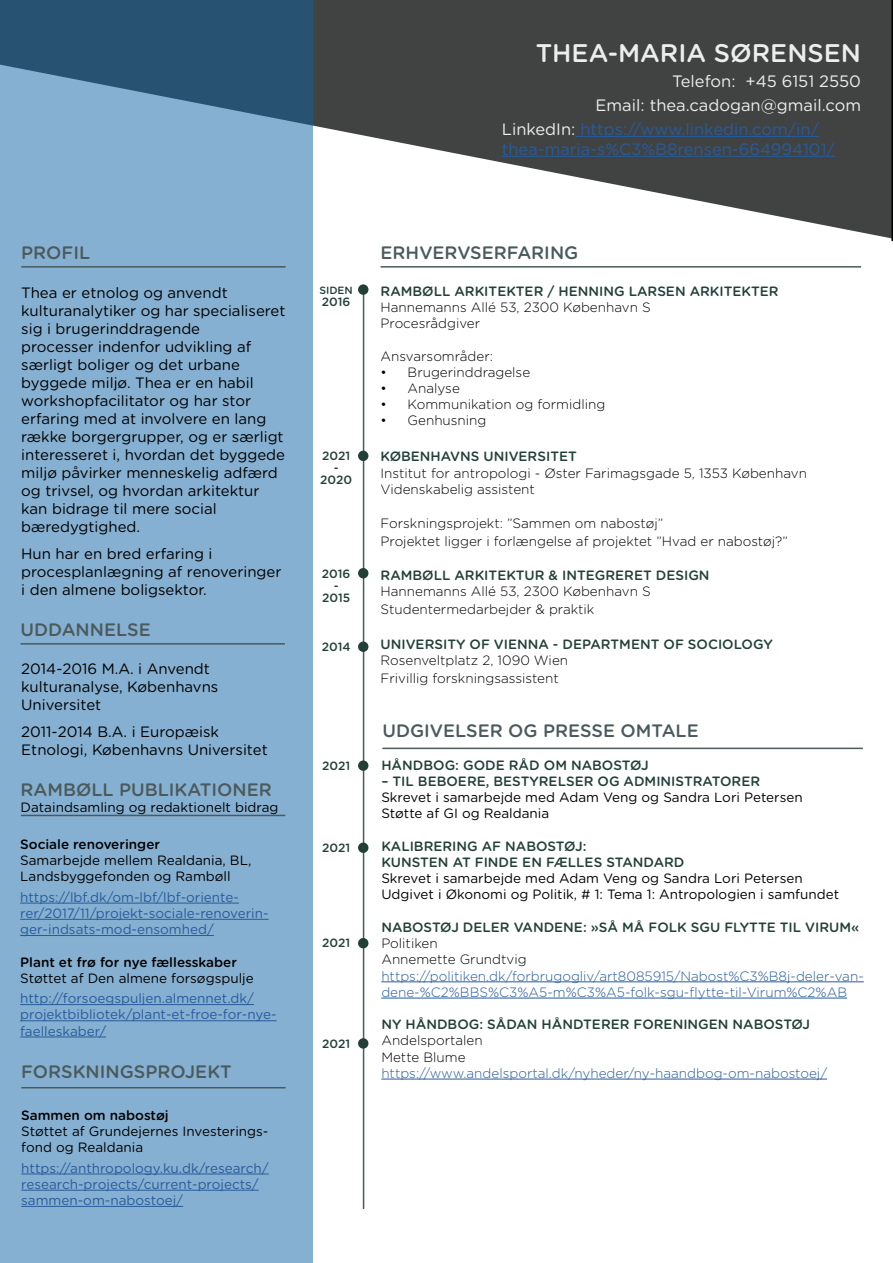
<style>
.page{position:relative;width:893px;height:1263px;background:#fff}
.page>*{position:absolute;margin:0;border:0;box-sizing:border-box;transform-origin:0 0}
.t1{font:500 25.5px "Gotham Rounded";color:#ededed}
.t2{font:500 18px "Gotham Rounded";color:#4b5a5c}
.t3{font:16.5px "Gotham Rounded";color:#275b9b}
.t4{font:16.5px "Gotham Rounded";color:#ededed}
.t5{font:15px/18px "Gotham Rounded";color:#000}
.t6{font:300 13.5px/16.2px "Gotham Rounded";color:#000}
.t7{font:500 13.5px/16.2px "Gotham Rounded";color:#223f38}
.t8{font:13.5px/16.2px "Gotham Rounded";color:#000}
.t9{font:13.5px/16.2px "Gotham Rounded";color:#275b9b}
.t10{font:300 13.5px/16.2px "Gotham Rounded";color:#275b9b}
.t11{font:500 13.5px "Gotham Rounded";color:#000}
.t12{font:500 12px/12px "Gotham Rounded";color:#223f38;text-align:center}
.t13{font:500 10.5px "Gotham Rounded";color:#223f38}
.s1{color:#ededed}
</style>
<div class="page">
<svg style="left:313px;top:0;width:578px;height:239px;fill:#414343"></svg>
<svg style="left:0;top:0;width:313px;height:1263px;background:#7ea8c9"></svg>
<hr style="left:21px;top:266px;width:265px;height:2px;background:#4b5a5c">
<hr style="left:575px;top:136px;width:244px;height:1px;background:#275b9b">
<hr style="left:502px;top:156px;width:333px;height:1px;background:#275b9b">
<hr style="left:891px;top:0;width:2px;height:241px;background:#000">
<hr style="left:21px;top:643px;width:264px;height:2px;background:#4b5a5c">
<hr style="left:381px;top:266px;width:480px;height:2px;background:#4b5a5c">
<hr style="left:363px;top:286px;width:1px;height:923px;background:#4b5a5c">
<div style="left:358px;top:284px;width:10px;height:11px;background:#223f38;border-radius:50%"></div>
<div style="left:358px;top:568px;width:10px;height:10px;background:#223f38;border-radius:50%"></div>
<div style="left:358px;top:641px;width:10px;height:11px;background:#223f38;border-radius:50%"></div>
<div style="left:358px;top:451px;width:10px;height:10px;background:#223f38;border-radius:50%"></div>
<hr style="left:20px;top:903px;width:219px;height:1px;background:#275b9b">
<hr style="left:20px;top:919px;width:249px;height:1px;background:#275b9b">
<hr style="left:20px;top:935px;width:194px;height:1px;background:#275b9b">
<hr style="left:20px;top:1004px;width:234px;height:1px;background:#275b9b">
<hr style="left:20px;top:1020px;width:257px;height:1px;background:#275b9b">
<hr style="left:20px;top:1037px;width:86px;height:1px;background:#275b9b">
<hr style="left:21px;top:1087px;width:265px;height:1px;background:#4b5a5c">
<hr style="left:21px;top:1174px;width:248px;height:1px;background:#275b9b">
<hr style="left:21px;top:1190px;width:238px;height:1px;background:#275b9b">
<hr style="left:21px;top:1206px;width:162px;height:1px;background:#275b9b">
<hr style="left:21px;top:815px;width:264px;height:1px;background:#4b5a5c">
<hr style="left:382px;top:748px;width:481px;height:1px;background:#4b5a5c">
<hr style="left:381px;top:981px;width:483px;height:1px;background:#275b9b">
<hr style="left:381px;top:998px;width:466px;height:1px;background:#275b9b">
<hr style="left:381px;top:1079px;width:446px;height:1px;background:#275b9b">
<div style="left:358px;top:760px;width:10px;height:11px;background:#223f38;border-radius:50%"></div>
<div style="left:358px;top:842px;width:10px;height:11px;background:#223f38;border-radius:50%"></div>
<div style="left:358px;top:938px;width:10px;height:10px;background:#223f38;border-radius:50%"></div>
<div style="left:358px;top:1038px;width:10px;height:11px;background:#223f38;border-radius:50%"></div>
<h1 class="t1" style="left:536px;top:34px;width:327px">THEA-MARIA SØRENSEN</h1>
<p class="t4" style="left:672px;top:70px;width:190px">Telefon: +45 6151 2550</p>
<p class="t4" style="left:595px;top:94px;width:267px">Email: thea.cadogan@gmail.com</p>
<p class="t3" style="left:502px;top:118px;width:319px"><span class="s1">LinkedIn:</span> https://www.linkedin.com/in/</p>
<p class="t3" style="left:502px;top:137px;width:335px">thea-maria-s%C3%B8rensen-664994101/</p>
<p class="t2" style="left:21px;top:239px;width:70px">PROFIL</p>
<p class="t5" style="left:21px;top:283px;width:266px">Thea er etnolog og anvendt kulturanalytiker og har specialiseret sig i brugerinddragende<br>processer indenfor udvikling af særligt boliger og det urbane byggede miljø. Thea er en habil workshopfacilitator og har stor erfaring med at involvere en lang række borgergrupper, og er særligt interesseret i, hvordan det byggede miljø påvirker menneskelig adfærd og trivsel, og hvordan arkitektur kan bidrage til mere social bæredygtighed.</p>
<p class="t5" style="left:21px;top:543px;width:262px">Hun har en bred erfaring i procesplanlægning af renoveringer i den almene boligsektor.</p>
<p class="t2" style="left:21px;top:616px;width:132px">UDDANNELSE</p>
<p class="t5" style="left:21px;top:659px;width:199px">2014-2016 M.A. i Anvendt kulturanalyse, Københavns<br>Universitet</p>
<p class="t5" style="left:21px;top:722px;width:248px">2011-2014 B.A. i Europæisk<br>Etnologi, Københavns Universitet</p>
<p class="t2" style="left:21px;top:777px;width:253px">RAMBØLL PUBLIKATIONER</p>
<p class="t8" style="left:21px;top:799px;width:259px">Dataindsamling og redaktionelt bidrag</p>
<p class="t11" style="left:20px;top:834px;width:141px">Sociale renoveringer</p>
<p class="t8" style="left:20px;top:852px;width:233px">Samarbejde mellem Realdania, BL,<br>Landsbyggefonden og Rambøll</p>
<p class="t9" style="left:20px;top:888px;width:250px">https://lbf.dk/om-lbf/lbf-oriente&shy;rer/2017/11/projekt-sociale-renoverin&shy;ger-indsats-mod-ensomhed/</p>
<p class="t11" style="left:20px;top:952px;width:218px">Plant et frø for nye fællesskaber</p>
<p class="t8" style="left:20px;top:969px;width:235px">Støttet af Den almene forsøgspulje</p>
<p class="t9" style="left:20px;top:990px;width:258px">http://forsoegspuljen.almennet.dk/ projektbibliotek/plant-et-froe-for-nye&shy;faelleskaber/</p>
<p class="t2" style="left:21px;top:1059px;width:212px">FORSKNINGSPROJEKT</p>
<p class="t11" style="left:21px;top:1105px;width:149px">Sammen om nabostøj</p>
<p class="t8" style="left:21px;top:1122px;width:249px">Støttet af Grundejernes Investerings&shy;fond og Realdania</p>
<p class="t9" style="left:21px;top:1159px;width:249px">https://anthropology.ku.dk/research/ research-projects/current-projects/ sammen-om-nabostoej/</p>
<p class="t13" style="left:319px;top:283px;width:35px">SIDEN</p>
<p class="t12" style="left:322px;top:295px;width:30px">2016</p>
<p class="t12" style="left:320px;top:449px;width:33px">2021 -<br>2020</p>
<p class="t12" style="left:322px;top:567px;width:30px">2016 -<br>2015</p>
<p class="t12" style="left:322px;top:640px;width:30px">2014</p>
<p class="t12" style="left:322px;top:759px;width:30px">2021</p>
<p class="t12" style="left:322px;top:841px;width:30px">2021</p>
<p class="t12" style="left:322px;top:937px;width:30px">2021</p>
<p class="t12" style="left:322px;top:1037px;width:30px">2021</p>
<p class="t2" style="left:381px;top:239px;width:199px">ERHVERVSERFARING</p>
<p class="t7" style="left:381px;top:282px;width:400px">RAMBØLL ARKITEKTER / HENNING LARSEN ARKITEKTER</p>
<p class="t6" style="left:381px;top:298px;width:272px">Hannemanns Allé 53, 2300 København S<br>Procesrådgiver</p>
<p class="t6" style="left:381px;top:347px;width:114px">Ansvarsområder:</p>
<p class="t6" style="left:381px;top:363px;width:151px">• Brugerinddragelse</p>
<p class="t6" style="left:381px;top:379px;width:81px">• Analyse</p>
<p class="t6" style="left:381px;top:396px;width:226px">• Kommunikation og formidling</p>
<p class="t6" style="left:381px;top:412px;width:107px">• Genhusning</p>
<p class="t7" style="left:381px;top:448px;width:198px">KØBENHAVNS UNIVERSITET</p>
<p class="t6" style="left:381px;top:464px;width:428px">Institut for antropologi - Øster Farimagsgade 5, 1353 København<br>Videnskabelig assistent</p>
<p class="t6" style="left:381px;top:513px;width:409px;line-height:18px">Forskningsprojekt: ”Sammen om nabostøj”<br>Projektet ligger i forlængelse af projektet ”Hvad er nabostøj?”</p>
<p class="t7" style="left:381px;top:567px;width:331px">RAMBØLL ARKITEKTUR &amp; INTEGRERET DESIGN</p>
<p class="t6" style="left:381px;top:582px;width:272px;line-height:18px">Hannemanns Allé 53, 2300 København S<br>Studentermedarbejder &amp; praktik</p>
<p class="t7" style="left:381px;top:635px;width:394px">UNIVERSITY OF VIENNA - DEPARTMENT OF SOCIOLOGY</p>
<p class="t6" style="left:381px;top:650px;width:189px;line-height:18px">Rosenveltplatz 2, 1090 Wien<br>Frivillig forskningsassistent</p>
<p class="t2" style="left:382px;top:718px;width:318px">UDGIVELSER OG PRESSE OMTALE</p>
<p class="t7" style="left:381px;top:756px;width:269px">HÅNDBOG: GODE RÅD OM NABOSTØJ</p>
<p class="t7" style="left:381px;top:773px;width:380px">– TIL BEBOERE, BESTYRELSER OG ADMINISTRATORER</p>
<p class="t8" style="left:381px;top:789px;width:423px">Skrevet i samarbejde med Adam Veng og Sandra Lori Petersen<br>Støtte af GI og Realdania</p>
<p class="t7" style="left:381px;top:837px;width:305px">KALIBRERING AF NABOSTØJ:<br>KUNSTEN AT FINDE EN FÆLLES STANDARD</p>
<p class="t8" style="left:381px;top:870px;width:459px">Skrevet i samarbejde med Adam Veng og Sandra Lori Petersen<br>Udgivet i Økonomi og Politik, # 1: Tema 1: Antropologien i samfundet</p>
<p class="t7" style="left:381px;top:918px;width:480px">NABOSTØJ DELER VANDENE: »SÅ MÅ FOLK SGU FLYTTE TIL VIRUM«</p>
<p class="t6" style="left:381px;top:934px;width:147px">Politiken<br>Annemette Grundtvig</p>
<p class="t10" style="left:381px;top:967px;width:484px">https://politiken.dk/forbrugogliv/art8085915/Nabost%C3%B8j-deler-van&shy;dene-%C2%BBS%C3%A5-m%C3%A5-folk-sgu-flytte-til-Virum%C2%AB</p>
<p class="t7" style="left:381px;top:1016px;width:430px">NY HÅNDBOG: SÅDAN HÅNDTERER FORENINGEN NABOSTØJ</p>
<p class="t6" style="left:381px;top:1032px;width:103px">Andelsportalen<br>Mette Blume</p>
<p class="t10" style="left:381px;top:1064px;width:447px">https://www.andelsportal.dk/nyheder/ny-haandbog-om-nabostoej/</p>
</div>
